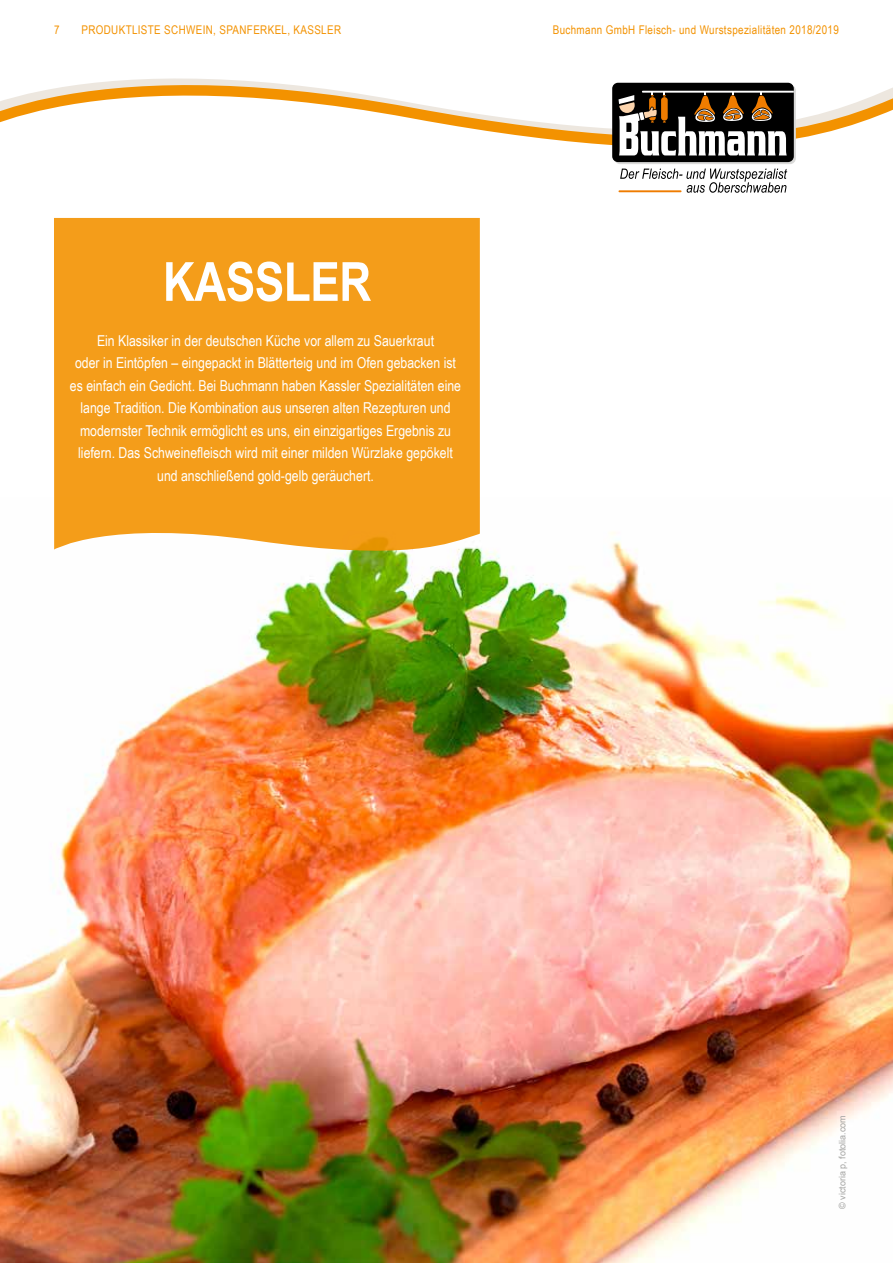
<style>
.page{position:relative;width:893px;height:1263px;background:#fff}
.page>*{position:absolute;margin:0;border:0;box-sizing:border-box;transform-origin:0 0}
.t1{font:700 54px "Arial Narrow";color:#fff}
.t2{font:15px/22.5px "Arial Narrow";color:#fff;text-align:center}
.t3{font:12px "Arial Narrow";letter-spacing:.03em;color:#f39200}
.t4{font:9px "Arial";color:#a4a4a2}
</style>
<div class="page">
<svg style="left:0;top:78px;width:893px;height:94px"></svg>
<div style="left:614px;top:85px;width:182px;height:79px;background:linear-gradient(to bottom,#dadad9,#dadad9);border-radius:6px"></div>
<div style="left:612px;top:83px;width:182px;height:79px;background:#000;border-radius:6px"></div>
<hr style="left:618px;top:190px;width:63px;height:2px;background:#ef7c00">
<svg style="left:618px;top:91px;width:176px;height:64px"></svg>
<svg style="left:620px;top:169px;width:167px;height:24px"></svg>
<img style="left:0;top:532px;width:893px;height:731px">
<div style="left:54px;top:218px;width:426px;height:334px;background:#f49d1a"></div>
<p class="t3" style="left:54px;top:21px;width:7px">7</p>
<p class="t3" style="left:81px;top:21px;width:261px">Produktliste Schwein, Spanferkel, Kassler</p>
<p class="t3" style="left:553px;top:21px;width:288px">Buchmann GmbH Fleisch- und Wurstspezialitäten 2018/2019</p>
<h1 class="t1" style="left:163px;top:241px;width:62px">KASSL</h1>
<h1 class="t1" style="left:310px;top:241px;width:48px">ER</h1>
<p class="t2" style="left:70px;top:329px;width:393px">Ein Klassiker in der deutschen Küche vor allem zu Sauerkraut<br>oder in Eintöpfen – eingepackt in Blätterteig und im Ofen gebacken ist es einfach ein Gedicht. Bei Buchmann haben Kassler Spezialitäten eine lange Tradition. Die Kombination aus unseren alten Rezepturen und modernster Technik ermöglicht es uns, ein einzigartiges Ergebnis zu liefern. Das Schweinefleisch wird mit einer milden Würzlake gepökelt und anschließend gold-gelb geräuchert.</p>
<p class="t4" style="left:836px;top:1209px;width:95px;rotate:-90deg">© victoria p, fotolia.com</p>
</div>
